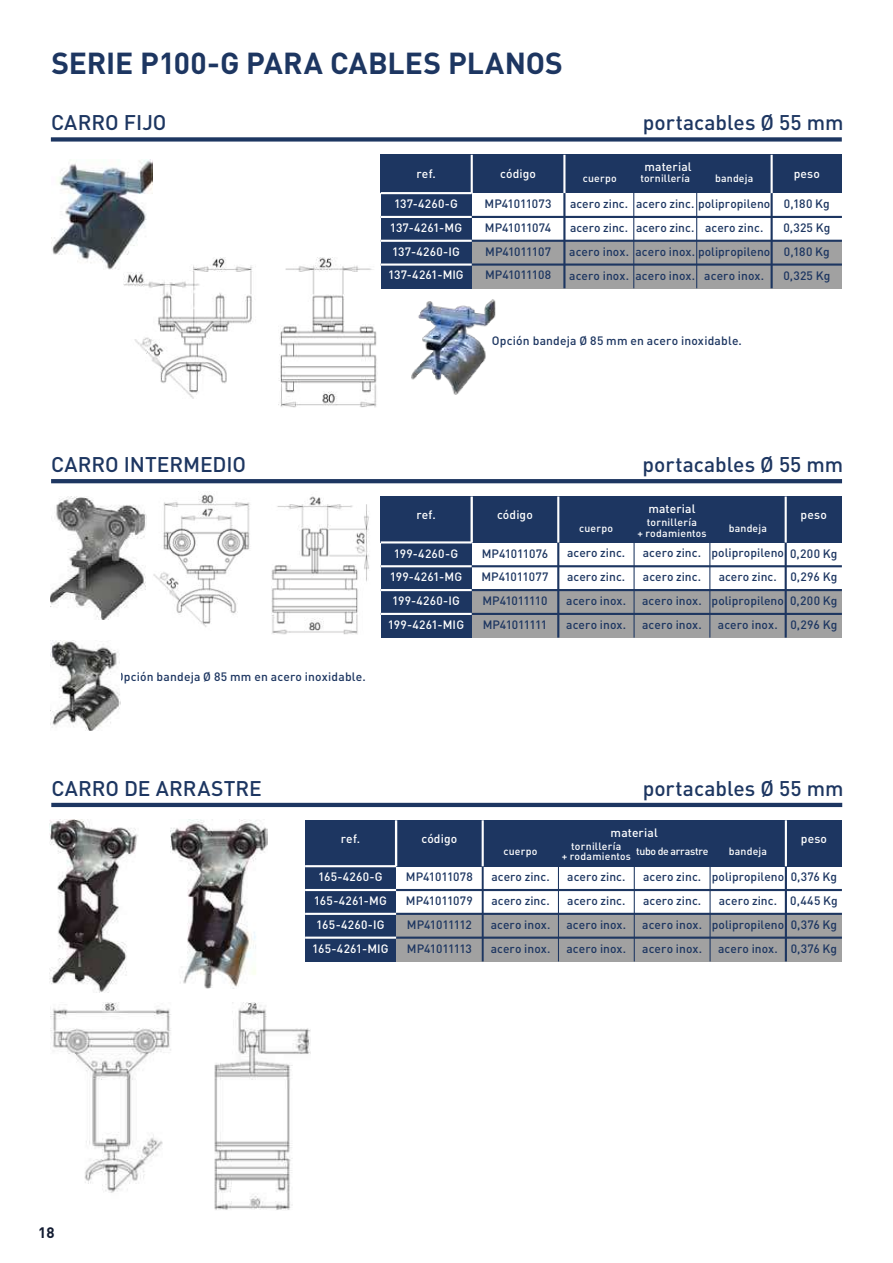
<style>
.page{position:relative;width:893px;height:1263px;background:#fff}
.page>*{position:absolute;margin:0;border:0;box-sizing:border-box;transform-origin:0 0}
.t1{font:700 30px "DIN Pro";color:#1d3661}
.t2{font:500 21px "DIN Pro";color:#1d3661}
.t3{font:700 15px "DIN Pro";color:#131c32}
.t4{font:500 12px/23.9px "DIN Pro";letter-spacing:.005em;color:#1d3661;text-align:justify}
.t5{font:500 12px/23.7px "DIN Pro";letter-spacing:.01em;color:#fff;text-align:center}
.t6{font:500 12px "DIN Pro";letter-spacing:-.02em;color:#1d3661}
.t7{font:500 10.5px/10.5px "DIN Pro";letter-spacing:.02em;color:#fff;text-align:center}
.t8{font:500 10.5px "DIN Pro";letter-spacing:-.025em;color:#fff}
</style>
<div class="page">
<div style="left:472px;top:240px;width:370px;height:48px;background:#a1a1a1"></div>
<img style="left:124px;top:258px;width:253px;height:149px">
<img style="left:52px;top:160px;width:101px;height:110px">
<img style="left:411px;top:299px;width:85px;height:95px">
<hr style="left:771px;top:155px;width:2px;height:133px;background:#1d3661">
<hr style="left:633px;top:155px;width:1px;height:133px;background:#1d3661">
<hr style="left:696px;top:155px;width:1px;height:133px;background:#1d3661">
<div style="left:381px;top:155px;width:461px;height:38px;background:#1d3661"></div>
<div style="left:381px;top:155px;width:91px;height:133px;background:#1d3661"></div>
<hr style="left:381px;top:216px;width:461px;height:2px;background:#1d3661">
<hr style="left:563px;top:155px;width:2px;height:133px;background:#1d3661">
<hr style="left:471px;top:155px;width:2px;height:38px;background:#fff">
<hr style="left:381px;top:192px;width:91px;height:2px;background:#fff">
<hr style="left:381px;top:216px;width:91px;height:2px;background:#fff">
<hr style="left:563px;top:155px;width:2px;height:38px;background:#fff">
<hr style="left:771px;top:155px;width:2px;height:38px;background:#fff">
<div style="left:51px;top:137px;width:791px;height:5px;background:#1d3661"></div>
<hr style="left:381px;top:240px;width:461px;height:2px;background:#1d3661">
<hr style="left:381px;top:263px;width:461px;height:3px;background:#1d3661">
<hr style="left:381px;top:240px;width:91px;height:2px;background:#fff">
<hr style="left:381px;top:263px;width:91px;height:3px;background:#fff">
<div style="left:472px;top:589px;width:370px;height:49px;background:#a1a1a1"></div>
<img style="left:153px;top:494px;width:216px;height:140px">
<svg style="left:51px;top:479px;width:791px;height:4px;background:#203963"></svg>
<hr style="left:785px;top:531px;width:2px;height:107px;background:#1d3661">
<hr style="left:633px;top:531px;width:2px;height:107px;background:#1d3661">
<hr style="left:709px;top:531px;width:1px;height:107px;background:#1d3661">
<div style="left:381px;top:496px;width:461px;height:47px;background:#1d3661"></div>
<div style="left:381px;top:531px;width:91px;height:107px;background:#1d3661"></div>
<hr style="left:381px;top:565px;width:461px;height:2px;background:#1d3661">
<hr style="left:557px;top:531px;width:2px;height:107px;background:#1d3661">
<hr style="left:471px;top:496px;width:2px;height:47px;background:#fff">
<hr style="left:381px;top:565px;width:91px;height:2px;background:#fff">
<hr style="left:557px;top:496px;width:2px;height:47px;background:#fff">
<hr style="left:381px;top:589px;width:461px;height:2px;background:#1d3661">
<hr style="left:381px;top:613px;width:461px;height:2px;background:#1d3661">
<hr style="left:381px;top:589px;width:91px;height:2px;background:#fff">
<hr style="left:381px;top:541px;width:91px;height:2px;background:#fff">
<hr style="left:381px;top:613px;width:91px;height:2px;background:#fff">
<hr style="left:785px;top:496px;width:2px;height:47px;background:#fff">
<img style="left:51px;top:641px;width:69px;height:90px">
<img style="left:51px;top:496px;width:95px;height:123px">
<div style="left:396px;top:913px;width:446px;height:48px;background:#a1a1a1"></div>
<hr style="left:785px;top:854px;width:2px;height:107px;background:#1d3661">
<hr style="left:558px;top:854px;width:1px;height:107px;background:#1d3661">
<hr style="left:709px;top:854px;width:2px;height:107px;background:#1d3661">
<hr style="left:634px;top:854px;width:1px;height:107px;background:#1d3661">
<div style="left:305px;top:820px;width:537px;height:46px;background:#1d3661"></div>
<div style="left:305px;top:854px;width:91px;height:107px;background:#1d3661"></div>
<hr style="left:305px;top:889px;width:537px;height:2px;background:#1d3661">
<hr style="left:482px;top:854px;width:2px;height:107px;background:#1d3661">
<hr style="left:395px;top:820px;width:2px;height:46px;background:#fff">
<hr style="left:305px;top:889px;width:91px;height:2px;background:#fff">
<hr style="left:482px;top:820px;width:2px;height:46px;background:#fff">
<hr style="left:305px;top:913px;width:537px;height:2px;background:#1d3661">
<hr style="left:305px;top:936px;width:537px;height:3px;background:#1d3661">
<hr style="left:305px;top:913px;width:91px;height:2px;background:#fff">
<hr style="left:305px;top:865px;width:91px;height:2px;background:#fff">
<hr style="left:305px;top:936px;width:91px;height:3px;background:#fff">
<hr style="left:785px;top:820px;width:2px;height:46px;background:#fff">
<hr style="left:51px;top:803px;width:791px;height:4px;background:#1d3661">
<img style="left:49px;top:819px;width:89px;height:173px">
<img style="left:170px;top:819px;width:98px;height:169px">
<img style="left:51px;top:1003px;width:260px;height:207px">
<h1 class="t1" style="left:51px;top:42px;width:513px">SERIE P100-G PARA CABLES PLANOS</h1>
<h2 class="t2" style="left:51px;top:108px;width:117px">CARRO FIJO</h2>
<h2 class="t2" style="left:643px;top:108px;width:202px">portacables Ø 55 mm</h2>
<p class="t5" style="left:794px;top:161px;width:28px">peso</p>
<p class="t4" style="left:783px;top:191px;width:49px">0,180 Kg 0,325 Kg 0,180 Kg 0,325 Kg</p>
<p class="t5" style="left:644px;top:154px;width:49px">material</p>
<p class="t5" style="left:416px;top:161px;width:21px">ref.</p>
<p class="t5" style="left:500px;top:161px;width:37px">código</p>
<p class="t4" style="left:485px;top:191px;width:68px">MP41011073</p>
<p class="t4" style="left:570px;top:191px;width:202px">acero zinc. acero zinc. polipropileno</p>
<p class="t6" style="left:485px;top:219px;width:68px">MP41011074</p>
<p class="t4" style="left:570px;top:215px;width:126px">acero zinc. acero zinc.</p>
<p class="t6" style="left:485px;top:243px;width:67px">MP41011107</p>
<p class="t4" style="left:635px;top:239px;width:136px;text-indent:-66px">acero inox. acero inox. polipropileno acero inox.</p>
<p class="t7" style="left:583px;top:173px;width:35px">cuerpo</p>
<p class="t7" style="left:640px;top:173px;width:51px">tornillería</p>
<p class="t7" style="left:715px;top:173px;width:40px">bandeja</p>
<p class="t5" style="left:388px;top:192px;width:77px">137-4260-G<br>137-4261-MG<br>137-4260-IG<br>137-4261-MIG</p>
<p class="t4" style="left:705px;top:215px;width:60px">acero zinc.</p>
<p class="t6" style="left:485px;top:267px;width:68px">MP41011108</p>
<p class="t4" style="left:569px;top:263px;width:61px">acero inox.</p>
<p class="t4" style="left:704px;top:263px;width:61px">acero inox.</p>
<p class="t4" style="left:492px;top:328px;width:251px">Opción bandeja Ø 85 mm en acero inoxidable.</p>
<h2 class="t2" style="left:51px;top:450px;width:196px">CARRO INTERMEDIO</h2>
<p class="t4" style="left:116px;top:664px;width:251px">Opción bandeja Ø 85 mm en acero inoxidable.</p>
<p class="t5" style="left:416px;top:503px;width:21px">ref.</p>
<p class="t5" style="left:497px;top:503px;width:37px">código</p>
<p class="t5" style="left:388px;top:541px;width:78px">199-4260-G<br>199-4261-MG<br>199-4260-IG<br>199-4261-MIG</p>
<p class="t4" style="left:481px;top:541px;width:68px">MP41011076<br>MP41011077<br>MP41011110<br>MP41011111</p>
<h2 class="t2" style="left:643px;top:450px;width:202px">portacables Ø 55 mm</h2>
<p class="t5" style="left:648px;top:496px;width:49px">material</p>
<p class="t5" style="left:801px;top:503px;width:28px">peso</p>
<p class="t4" style="left:790px;top:541px;width:49px">0,200 Kg 0,296 Kg 0,200 Kg 0,296 Kg</p>
<p class="t7" style="left:579px;top:522px;width:35px">cuerpo</p>
<p class="t7" style="left:637px;top:517px;width:71px">tornillería<br>+ rodamientos</p>
<p class="t7" style="left:729px;top:522px;width:40px">bandeja</p>
<p class="t4" style="left:712px;top:541px;width:74px;text-align:center">polipropileno acero zinc. polipropileno acero inox.</p>
<p class="t4" style="left:643px;top:541px;width:60px">acero zinc.</p>
<p class="t4" style="left:642px;top:588px;width:61px">acero inox. acero inox.</p>
<p class="t4" style="left:566px;top:541px;width:61px">acero zinc. acero zinc. acero inox. acero inox.</p>
<p class="t4" style="left:643px;top:564px;width:60px">acero zinc.</p>
<h2 class="t2" style="left:51px;top:774px;width:212px">CARRO DE ARRASTRE</h2>
<h2 class="t2" style="left:643px;top:774px;width:202px">portacables Ø 55 mm</h2>
<p class="t3" style="left:38px;top:1222px;width:18px">18</p>
<p class="t5" style="left:341px;top:826px;width:21px">ref.</p>
<p class="t5" style="left:421px;top:826px;width:37px">código</p>
<p class="t5" style="left:312px;top:865px;width:78px">165-4260-G<br>165-4261-MG<br>165-4260-IG<br>165-4261-MIG</p>
<p class="t4" style="left:406px;top:865px;width:68px">MP41011078<br>MP41011079<br>MP41011112<br>MP41011113</p>
<p class="t5" style="left:611px;top:820px;width:49px">material</p>
<p class="t7" style="left:503px;top:846px;width:35px">cuerpo</p>
<p class="t7" style="left:562px;top:840px;width:71px">tornillería<br>+ rodamientos</p>
<p class="t8" style="left:636px;top:844px;width:74px">tubo de arrastre</p>
<p class="t7" style="left:729px;top:846px;width:40px">bandeja</p>
<p class="t5" style="left:801px;top:826px;width:28px">peso</p>
<p class="t4" style="left:491px;top:864px;width:61px">acero zinc. acero zinc. acero inox. acero inox.</p>
<p class="t4" style="left:566px;top:864px;width:61px">acero zinc. acero zinc. acero inox. acero inox.</p>
<p class="t4" style="left:643px;top:864px;width:60px">acero zinc.</p>
<p class="t4" style="left:642px;top:912px;width:61px">acero inox. acero inox.</p>
<p class="t4" style="left:643px;top:888px;width:60px">acero zinc.</p>
<p class="t4" style="left:790px;top:864px;width:49px">0,376 Kg 0,445 Kg 0,376 Kg 0,376 Kg</p>
<p class="t4" style="left:712px;top:864px;width:74px;text-align:center">polipropileno acero zinc. polipropileno acero inox.</p>
</div>
